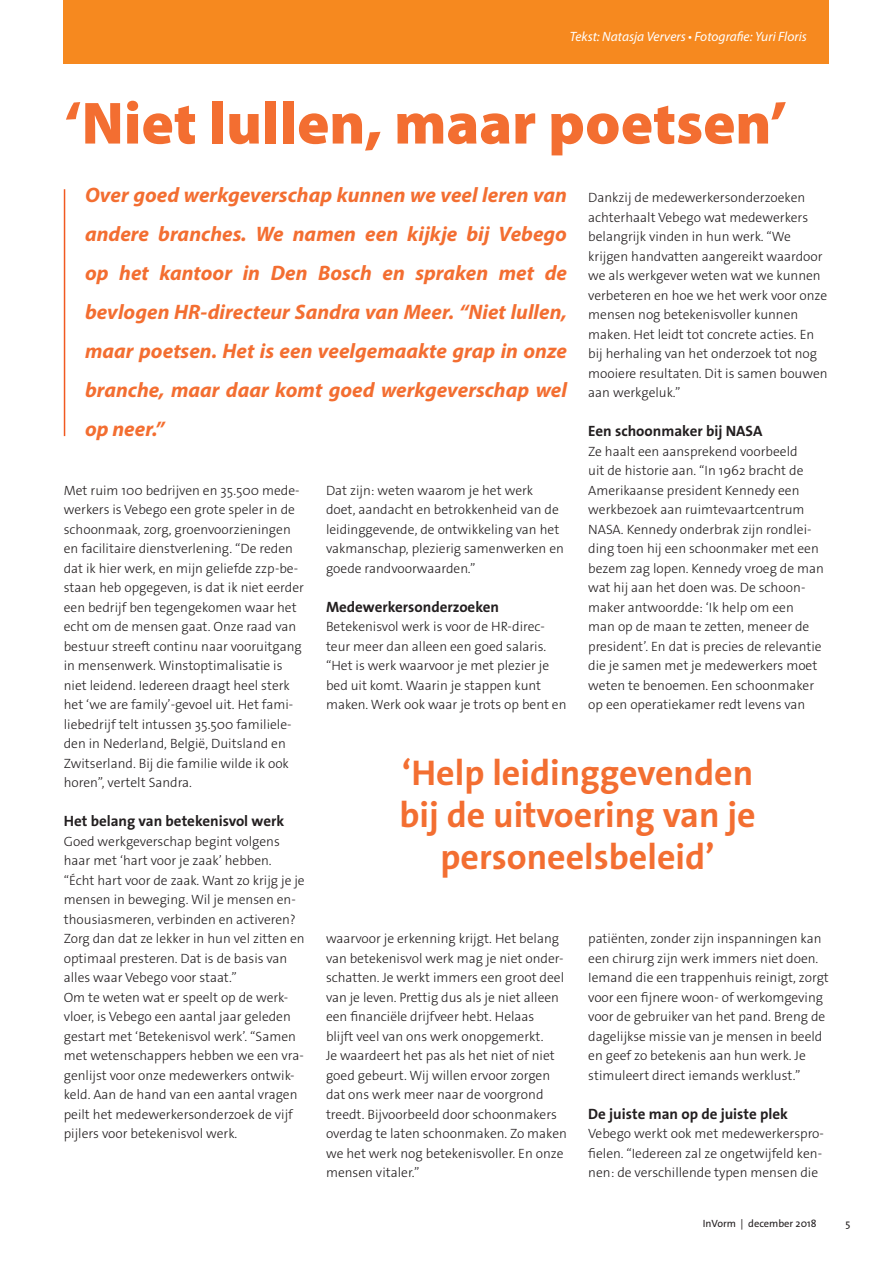
<style>
.page{position:relative;width:893px;height:1263px;background:#fff}
.page>*{position:absolute;margin:0;border:0;box-sizing:border-box;transform-origin:0 0}
.t1{font:900 60px "Myriad Pro";color:#f36e31}
.t2{font:700 36px/42px "The Sans Os F";color:#f36e31;text-align:center}
.t3{font:italic 700 21px/39px "Myriad Pro";color:#f36e31;text-align:justify}
.t4{font:700 15px "The Sans Os F";color:#231f20}
.t5{font:300 13.5px/19.5px "The Sans Os F";color:#231f20}
.t6{font:italic 13.5px "Myriad Pro";color:#fff}
.t7{font:10.5px "The Sans Os F";color:#231f20}
</style>
<div class="page">
<hr style="left:64px;top:189px;width:1px;height:247px;background:#f15921">
<div style="left:64px;top:0;width:765px;height:64px;background:#f6891f"></div>
<p class="t6" style="left:570px;top:28px;width:239px">Tekst: Natasja Ververs • Fotografie: Yuri Floris</p>
<h1 class="t1" style="left:65px;top:89px;width:724px">‘Niet lullen, maar poetsen’</h1>
<p class="t3" style="left:85px;top:175px;width:483px">Over goed werkgeverschap kunnen we veel leren van andere branches. We namen een kijkje bij Vebego op het kantoor in Den Bosch en spraken met de bevlogen HR-directeur Sandra van Meer. “Niet lullen, maar poetsen. Het is een veelgemaakte grap in onze branche, maar daar komt goed werkgeverschap wel op neer.”</p>
<p class="t5" style="left:588px;top:188px;width:241px">Dankzij de medewerkersonderzoeken achterhaalt Vebego wat medewerkers belangrijk vinden in hun werk. “We krijgen handvatten aangereikt waardoor we als werkgever weten wat we kunnen verbeteren en hoe we het werk voor onze mensen nog betekenisvoller kunnen maken. Het leidt tot concrete acties. En bij herhaling van het onderzoek tot nog mooiere resultaten. Dit is samen bouwen aan werkgeluk.”</p>
<p class="t4" style="left:588px;top:421px;width:176px">Een schoonmaker bij NASA</p>
<p class="t5" style="left:588px;top:441px;width:237px">Ze haalt een aansprekend voorbeeld<br>uit de historie aan. “In 1962 bracht de Amerikaanse president Kennedy een werkbezoek aan ruimtevaartcentrum NASA. Kennedy onderbrak zijn rondlei&shy;ding toen hij een schoonmaker met een bezem zag lopen. Kennedy vroeg de man wat hij aan het doen was. De schoon&shy;maker antwoordde: ‘Ik help om een man op de maan te zetten, meneer de president’. En dat is precies de relevantie die je samen met je medewerkers moet weten te benoemen. Een schoonmaker op een operatiekamer redt levens van</p>
<p class="t5" style="left:64px;top:480px;width:242px">Met ruim 100 bedrijven en 35.500 mede&shy;werkers is Vebego een grote speler in de schoonmaak, zorg, groenvoorzieningen en facilitaire dienstverlening. “De reden dat ik hier werk, en mijn geliefde zzp-be&shy;staan heb opgegeven, is dat ik niet eerder een bedrijf ben tegengekomen waar het echt om de mensen gaat. Onze raad van bestuur streeft continu naar vooruitgang in mensenwerk. Winstoptimalisatie is niet leidend. Iedereen draagt heel sterk het ‘we are family’-gevoel uit. Het fami&shy;liebedrijf telt intussen 35.500 familiele&shy;den in Nederland, België, Duitsland en Zwitserland. Bij die familie wilde ik ook horen”, vertelt Sandra.</p>
<p class="t4" style="left:64px;top:811px;width:222px">Het belang van betekenisvol werk</p>
<p class="t5" style="left:64px;top:831px;width:242px">Goed werkgeverschap begint volgens haar met ‘hart voor je zaak’ hebben. “Écht hart voor de zaak. Want zo krijg je je mensen in beweging. Wil je mensen en&shy;thousiasmeren, verbinden en activeren?<br>Zorg dan dat ze lekker in hun vel zitten en optimaal presteren. Dat is de basis van alles waar Vebego voor staat.”<br>Om te weten wat er speelt op de werk&shy;vloer, is Vebego een aantal jaar geleden gestart met ‘Betekenisvol werk’. “Samen met wetenschappers hebben we een vra&shy;genlijst voor onze medewerkers ontwik&shy;keld. Aan de hand van een aantal vragen peilt het medewerkersonderzoek de vijf pijlers voor betekenisvol werk.</p>
<p class="t5" style="left:326px;top:480px;width:239px">Dat zijn: weten waarom je het werk doet, aandacht en betrokkenheid van de leidinggevende, de ontwikkeling van het vakmanschap, plezierig samenwerken en goede randvoorwaarden.”</p>
<p class="t4" style="left:326px;top:597px;width:175px">Medewerkersonderzoeken</p>
<p class="t5" style="left:326px;top:617px;width:242px">Betekenisvol werk is voor de HR-direc&shy;teur meer dan alleen een goed salaris. “Het is werk waarvoor je met plezier je bed uit komt. Waarin je stappen kunt maken. Werk ook waar je trots op bent en</p>
<h2 class="t2" style="left:399px;top:752px;width:358px">‘Help leidinggevenden bij de uitvoering van je personeelsbeleid’</h2>
<p class="t5" style="left:326px;top:929px;width:242px">waarvoor je erkenning krijgt. Het belang van betekenisvol werk mag je niet onder&shy;schatten. Je werkt immers een groot deel van je leven. Prettig dus als je niet alleen een financiële drijfveer hebt. Helaas<br>blijft veel van ons werk onopgemerkt.<br>Je waardeert het pas als het niet of niet goed gebeurt. Wij willen ervoor zorgen dat ons werk meer naar de voorgrond treedt. Bijvoorbeeld door schoonmakers overdag te laten schoonmaken. Zo maken we het werk nog betekenisvoller. En onze mensen vitaler.”</p>
<p class="t5" style="left:588px;top:929px;width:242px">patiënten, zonder zijn inspanningen kan een chirurg zijn werk immers niet doen.<br>Iemand die een trappenhuis reinigt, zorgt voor een fijnere woon- of werkomgeving voor de gebruiker van het pand. Breng de dagelijkse missie van je mensen in beeld en geef zo betekenis aan hun werk. Je stimuleert direct iemands werklust.”</p>
<p class="t4" style="left:588px;top:1104px;width:201px">De juiste man op de juiste plek</p>
<p class="t5" style="left:588px;top:1124px;width:237px">Vebego werkt ook met medewerkerspro&shy;fielen. “Iedereen zal ze ongetwijfeld ken&shy;nen: de verschillende typen mensen die</p>
<p class="t7" style="left:703px;top:1216px;width:115px">InVorm | december 2018</p>
<p class="t7" style="left:845px;top:1216px;width:6px">5</p>
</div>
